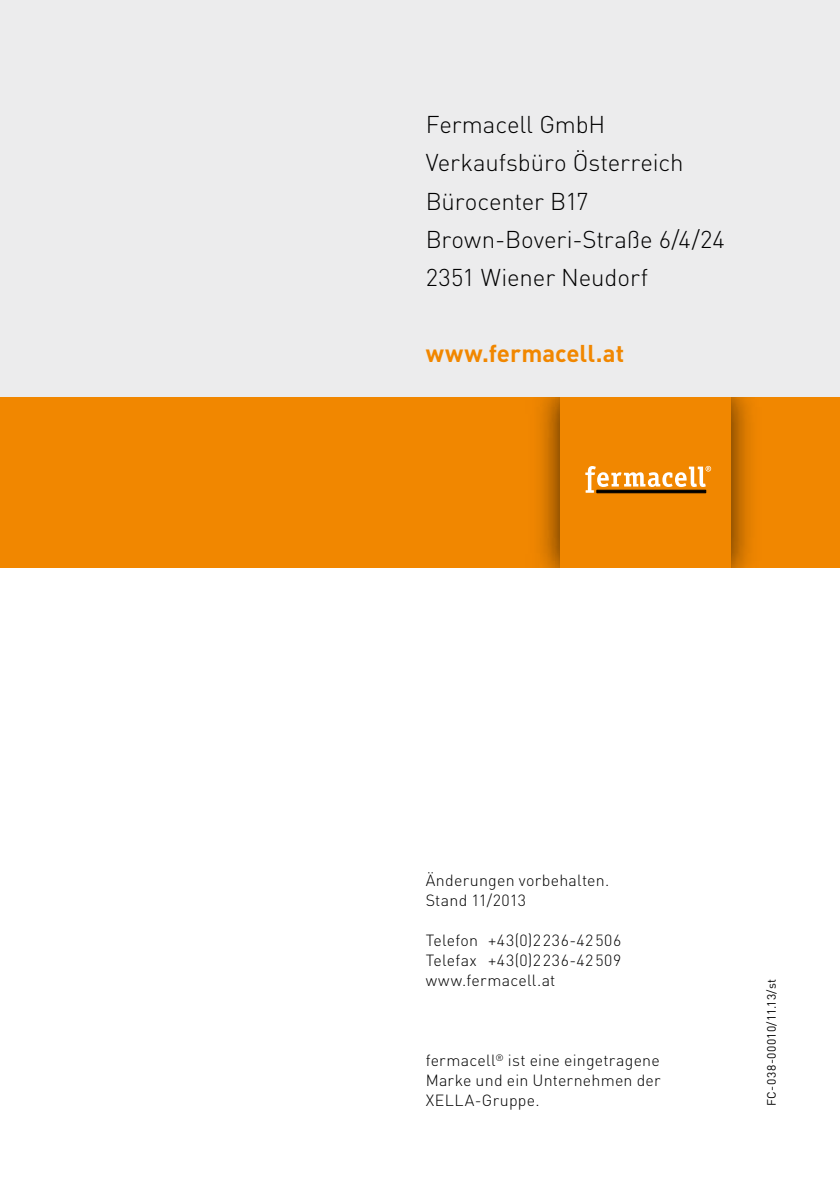
<style>
.page{position:relative;width:840px;height:1191px;background:#fff}
.page>*{position:absolute;margin:0;border:0;box-sizing:border-box;transform-origin:0 0}
.t1{font:300 24px/38.4px "DIN";letter-spacing:-.005em;color:#000}
.t2{font:700 24px "DIN";color:#f18700}
.t3{font:300 16px/20px "DIN";letter-spacing:.015em;color:#000;text-align:justify}
.t4{font:12px "DIN";letter-spacing:.035em;color:#000}
</style>
<div class="page">
<div style="left:0;top:0;width:839px;height:397px;background:#ececed"></div>
<div style="left:0;top:397px;width:839px;height:170px;background:#f18700"></div>
<svg style="left:585px;top:466px;width:125px;height:27px"></svg>
<h1 class="t1" style="left:425px;top:105px;width:300px">Fermacell GmbH<br>Verkaufsbüro Österreich<br>Bürocenter B17<br>Brown-Boveri-Straße 6/4/24<br>2351 Wiener Neudorf</h1>
<h1 class="t2" style="left:425px;top:338px;width:200px">www.fermacell.at</h1>
<p class="t3" style="left:425px;top:870px;width:185px">Änderungen vorbehalten.<br>Stand 11/2013</p>
<p class="t3" style="left:425px;top:930px;width:197px">Telefon +43(0)2236-42506<br>Telefax +43(0)2236-42509 www.fermacell.at</p>
<p class="t3" style="left:425px;top:1050px;width:236px">fermacell<sup>®</sup> ist eine eingetragene Marke und ein Unternehmen der XELLA-Gruppe.</p>
<p class="t4" style="left:763px;top:1106px;width:129px;rotate:-90deg">FC-038-00010/11.13/st</p>
</div>
